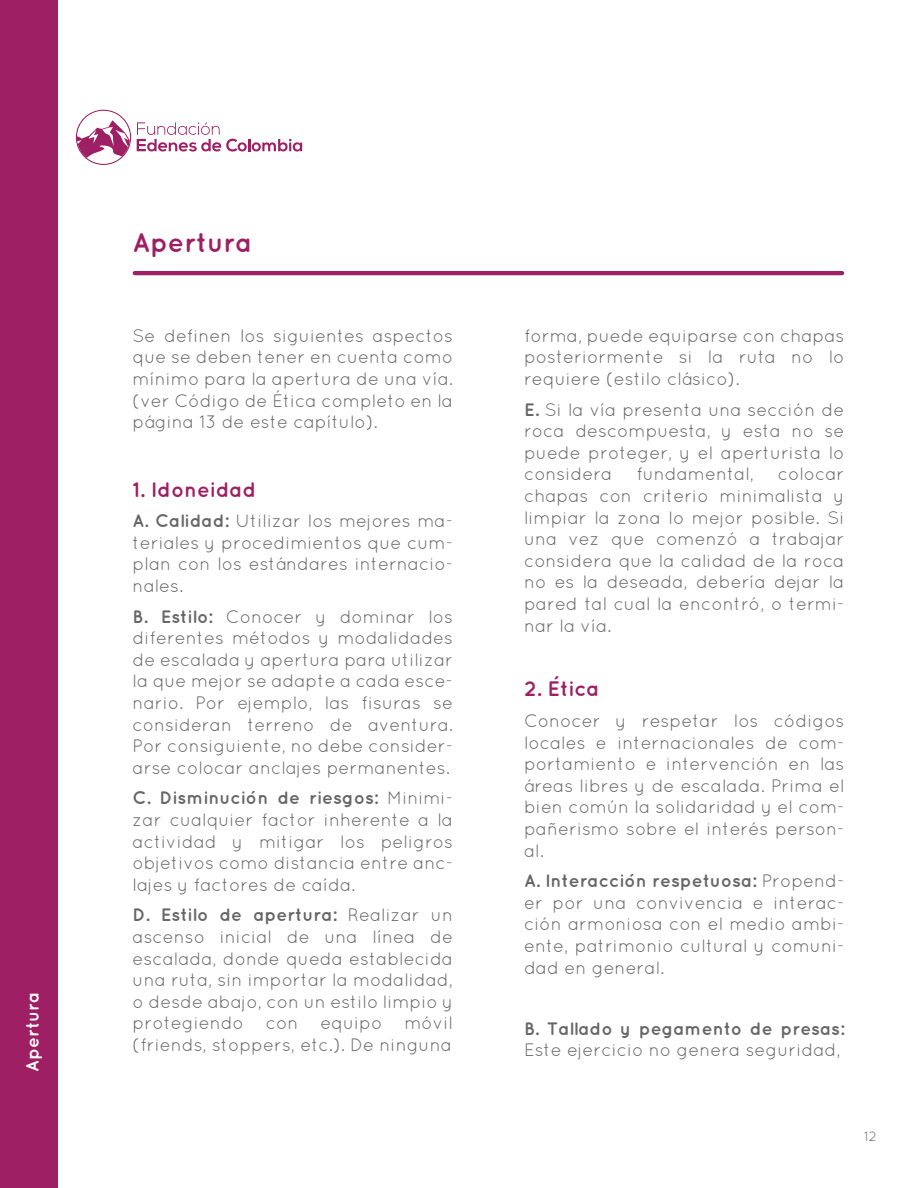
<style>
.page{position:relative;width:918px;height:1188px;background:#fff}
.page>*{position:absolute;margin:0;border:0;box-sizing:border-box;transform-origin:0 0}
.t1{font:700 27px "Quicksand";color:#9e1f63}
.t2{font:700 21px "Quicksand";color:#9e1f63}
.t3{font:18px/21.6px "Quicksand";color:#666;text-align:justify}
.t4{font:700 18px "Quicksand";color:#666}
.t5{font:700 18px "Quicksand";color:#fff}
.t6{font:13.5px "Quicksand";color:#666}
.s1{font-weight:700}
</style>
<div class="page">
<div style="left:0;top:0;width:58px;height:1188px;background:#9e1f63"></div>
<hr style="left:133px;top:271px;width:711px;height:4px;background:#9e1f63;border-radius:2px">
<svg style="left:76px;top:110px;width:55px;height:55px"></svg>
<svg style="left:137px;top:122px;width:165px;height:30px"></svg>
<p class="t5" style="left:22px;top:1072px;width:81px;rotate:-90deg">Apertura</p>
<h1 class="t1" style="left:133px;top:227px;width:121px">Apertura</h1>
<p class="t3" style="left:133px;top:325px;width:322px">Se definen los siguientes aspectos que se deben tener en cuenta como mínimo para la apertura de una vía. (ver Código de Ética completo en la página 13 de este capítulo).</p>
<p class="t2" style="left:133px;top:477px;width:125px">1. Idoneidad</p>
<p class="t3" style="left:133px;top:510px;width:322px"><span class="s1">A. Calidad:</span> Utilizar los mejores ma&shy;teriales y procedimientos que cum&shy;plan con los estándares internacio&shy;nales.</p>
<p class="t3" style="left:133px;top:605px;width:322px"><span class="s1">B. Estilo:</span> Conocer y dominar los diferentes métodos y modalidades de escalada y apertura para utilizar la que mejor se adapte a cada esce&shy;nario. Por ejemplo, las fisuras se consideran terreno de aventura.<br>Por consiguiente, no debe consider&shy;arse colocar anclajes permanentes.</p>
<p class="t3" style="left:133px;top:787px;width:322px"><span class="s1">C. Disminución de riesgos:</span> Minimi&shy;zar cualquier factor inherente a la actividad y mitigar los peligros objetivos como distancia entre anc&shy;lajes y factores de caída.</p>
<p class="t3" style="left:133px;top:904px;width:322px"><span class="s1">D. Estilo de apertura:</span> Realizar un ascenso inicial de una línea de escalada, donde queda establecida una ruta, sin importar la modalidad, o desde abajo, con un estilo limpio y protegiendo con equipo móvil (friends, stoppers, etc.). De ninguna</p>
<p class="t3" style="left:524px;top:325px;width:322px">forma, puede equiparse con chapas posteriormente si la ruta no lo requiere (estilo clásico).</p>
<p class="t3" style="left:524px;top:398px;width:322px"><span class="s1">E.</span> Si la vía presenta una sección de roca descompuesta, y esta no se puede proteger, y el aperturista lo considera</p>
<p class="t3" style="left:524px;top:463px;width:322px;text-indent:254px">colocar chapas con criterio minimalista y limpiar la zona lo mejor posible. Si una vez que comenzó a trabajar considera que la calidad de la roca no es la deseada, debería dejar la pared tal cual la encontró, o termi&shy;nar la vía.</p>
<p class="t3" style="left:636px;top:463px;width:119px">fundamental,</p>
<p class="t2" style="left:524px;top:676px;width:77px">2. Ética</p>
<p class="t3" style="left:524px;top:710px;width:322px">Conocer y respetar los códigos locales e internacionales de com&shy;portamiento e intervención en las áreas libres y de escalada. Prima el bien común la solidaridad y el com&shy;pañerismo sobre el interés person&shy;al.</p>
<p class="t3" style="left:524px;top:870px;width:322px"><span class="s1">A. Interacción respetuosa:</span> Propend&shy;er por una convivencia e interac&shy;ción armoniosa con el medio ambi&shy;ente, patrimonio cultural y comuni&shy;dad en general.</p>
<p class="t4" style="left:524px;top:1018px;width:322px">B. Tallado y pegamento de presas:</p>
<p class="t3" style="left:524px;top:1039px;width:318px">Este ejercicio no genera seguridad,</p>
<p class="t6" style="left:864px;top:1129px;width:14px">12</p>
</div>
